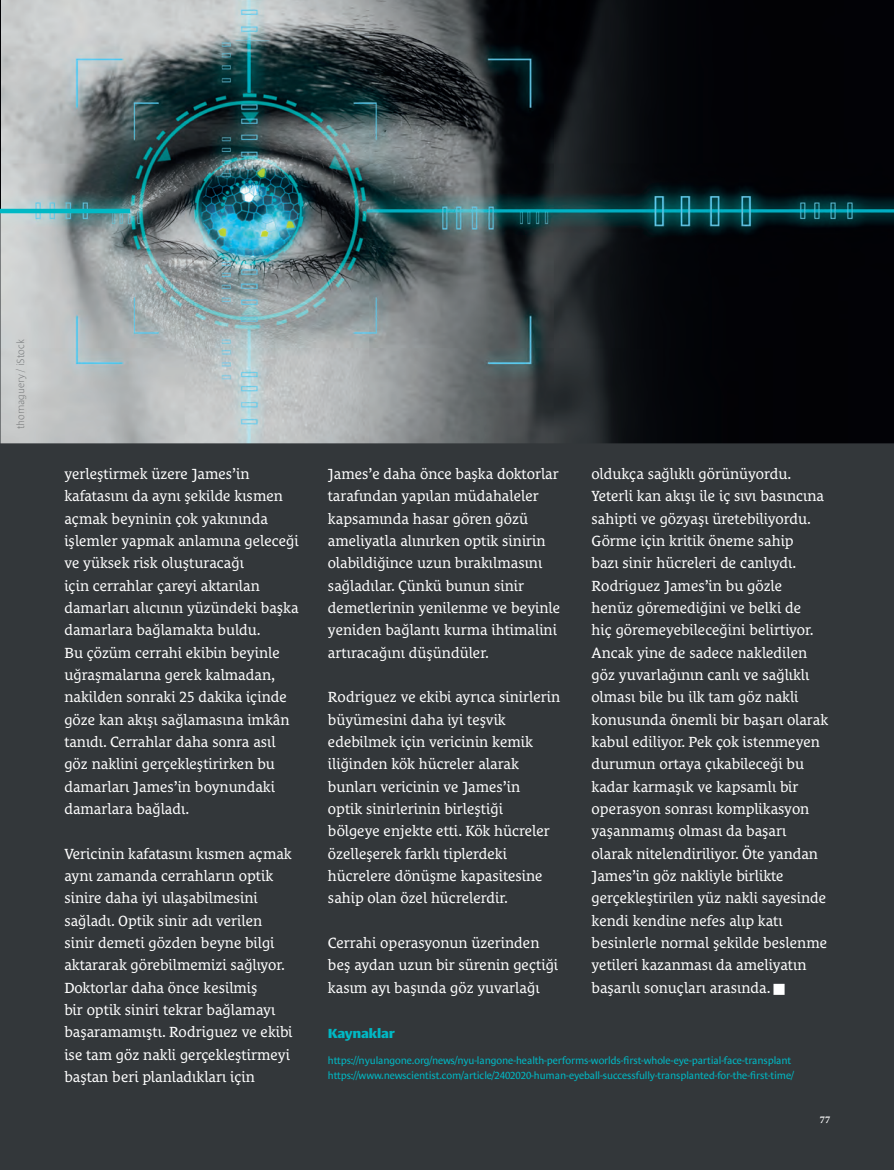
<style>
.page{position:relative;width:894px;height:1170px;background:#fff}
.page>*{position:absolute;margin:0;border:0;box-sizing:border-box;transform-origin:0 0}
.t1{font:15px/22.4px "Le Monde Courrier Pro";color:#fff}
.t2{font:700 expanded 13.5px "Le Monde Sans Pro";letter-spacing:-.02em;color:#00b9c5}
.t3{font:10.5px/15px "Le Monde Sans Pro";letter-spacing:-.01em;color:#00b9c5}
.t4{font:300 expanded 10.5px "Le Monde Sans Pro";letter-spacing:-.01em;color:#707375}
.t5{font:700 10.35px "Minion Pro";color:#fff}
.s1{color:#6e7071}
.s2{color:#6f7273}
.s3{color:#707374}
</style>
<div class="page">
<div style="left:0;top:0;width:893px;height:1169px;background:#33373a"></div>
<img style="left:1px;top:0;width:892px;height:443px">
<img style="left:16px;top:339px;width:10px;height:90px">
<hr style="left:0;top:0;width:1px;height:211px;background:#030306">
<hr style="left:0;top:209px;width:130px;height:4px;background:#00b9c5">
<p class="t4" style="left:16px;top:429px;width:91px;rotate:-90deg"><span class="s1">tho</span><span class="s2">mag</span><span class="s3">uer</span>y / <span class="s3">iS</span>tock</p>
<p class="t1" style="left:64px;top:463px;width:236px">yerleştirmek üzere James’in kafatasını da aynı şekilde kısmen açmak beyninin çok yakınında işlemler yapmak anlamına geleceği ve yüksek risk oluşturacağı<br>için cerrahlar çareyi aktarılan damarları alıcının yüzündeki başka damarlara bağlamakta buldu.<br>Bu çözüm cerrahi ekibin beyinle uğraşmalarına gerek kalmadan, nakilden sonraki 25 dakika içinde göze kan akışı sağlamasına imkân tanıdı. Cerrahlar daha sonra asıl göz naklini gerçekleştirirken bu damarları James’in boynundaki damarlara bağladı.</p>
<p class="t1" style="left:64px;top:843px;width:230px">Vericinin kafatasını kısmen açmak aynı zamanda cerrahların optik sinire daha iyi ulaşabilmesini sağladı. Optik sinir adı verilen sinir demeti gözden beyne bilgi aktararak görebilmemizi sağlıyor.<br>Doktorlar daha önce kesilmiş<br>bir optik siniri tekrar bağlamayı başaramamıştı. Rodriguez ve ekibi ise tam göz nakli gerçekleştirmeyi baştan beri planladıkları için</p>
<p class="t1" style="left:328px;top:463px;width:234px">James’e daha önce başka doktorlar tarafından yapılan müdahaleler kapsamında hasar gören gözü ameliyatla alınırken optik sinirin olabildiğince uzun bırakılmasını sağladılar. Çünkü bunun sinir demetlerinin yenilenme ve beyinle yeniden bağlantı kurma ihtimalini artıracağını düşündüler.</p>
<p class="t1" style="left:328px;top:687px;width:234px">Rodriguez ve ekibi ayrıca sinirlerin büyümesini daha iyi teşvik edebilmek için vericinin kemik iliğinden kök hücreler alarak bunları vericinin ve James’in<br>optik sinirlerinin birleştiği<br>bölgeye enjekte etti. Kök hücreler özelleşerek farklı tiplerdeki hücrelere dönüşme kapasitesine sahip olan özel hücrelerdir.</p>
<p class="t1" style="left:328px;top:932px;width:232px">Cerrahi operasyonun üzerinden beş aydan uzun bir sürenin geçtiği kasım ayı başında göz yuvarlağı</p>
<p class="t1" style="left:591px;top:463px;width:238px">oldukça sağlıklı görünüyordu.<br>Yeterli kan akışı ile iç sıvı basıncına sahipti ve gözyaşı üretebiliyordu.<br>Görme için kritik öneme sahip<br>bazı sinir hücreleri de canlıydı.<br>Rodriguez James’in bu gözle<br>henüz göremediğini ve belki de<br>hiç göremeyebileceğini belirtiyor.<br>Ancak yine de sadece nakledilen göz yuvarlağının canlı ve sağlıklı olması bile bu ilk tam göz nakli konusunda önemli bir başarı olarak kabul ediliyor. Pek çok istenmeyen durumun ortaya çıkabileceği bu kadar karmaşık ve kapsamlı bir operasyon sonrası komplikasyon yaşanmamış olması da başarı olarak nitelendiriliyor. Öte yandan James’in göz nakliyle birlikte gerçekleştirilen yüz nakli sayesinde kendi kendine nefes alıp katı besinlerle normal şekilde beslenme yetileri kazanması da ameliyatın başarılı sonuçları arasında.</p>
<p class="t2" style="left:328px;top:1028px;width:69px">Kaynaklar</p>
<p class="t3" style="left:328px;top:1053px;width:467px">https://nyulangone.org/news/nyu-langone-health-performs-worlds-first-whole-eye-partial-face-transplant https://www.newscientist.com/article/2402020-human-eyeball-successfully-transplanted-for-the-first-time/</p>
<p class="t5" style="left:819px;top:1112px;width:12px">77</p>
</div>
